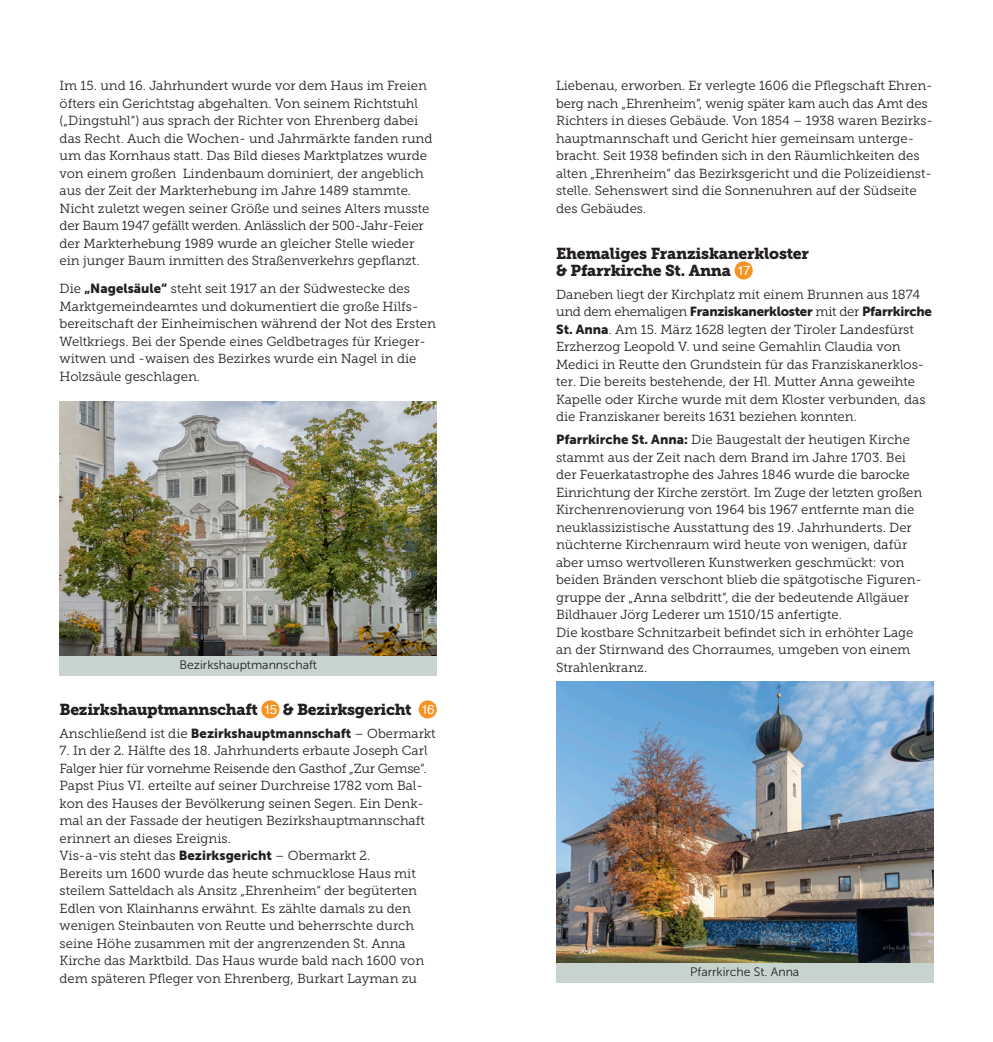
<style>
.page{position:relative;width:993px;height:1042px;background:#fff}
.page>*{position:absolute;margin:0;border:0;box-sizing:border-box;transform-origin:0 0}
.t1{font:15.75px/17.5px "Museo Slab 900";letter-spacing:-.02em;color:#231f20}
.t2{font:13.12px/17.5px "Museo Slab 300";color:#231f20}
.t3{font:13.12px "Museo Sans 900";letter-spacing:-.02em;color:#231f20}
.t4{font:12.25px "Museo Sans 300";color:#231f20}
.s1{font-family:"Museo Sans 900"}
.s2{font-family:"Helvetica";font-size:13.12px;color:#fff}
.s3{font-family:"Museo Slab 300"}
</style>
<div class="page">
<div style="left:261px;top:700px;width:18px;height:18px;background:#f69323;border-radius:50%"></div>
<div style="left:418px;top:700px;width:18px;height:18px;background:#f69323;border-radius:50%"></div>
<div style="left:734px;top:261px;width:18px;height:18px;background:#f69323;border-radius:50%"></div>
<img style="left:556px;top:682px;width:377px;height:280px">
<div style="left:556px;top:962px;width:377px;height:20px;background:#c7d3cd"></div>
<img style="left:60px;top:401px;width:377px;height:255px">
<div style="left:60px;top:656px;width:377px;height:20px;background:#c7d3cd"></div>
<p class="t2" style="left:60px;top:77px;width:374px">Im 15. und 16. Jahrhundert wurde vor dem Haus im Freien öfters ein Gerichtstag abgehalten. Von seinem Richtstuhl („Dingstuhl“) aus sprach der Richter von Ehrenberg dabei das Recht. Auch die Wochen- und Jahrmärkte fanden rund um das Kornhaus statt. Das Bild dieses Marktplatzes wurde von einem großen Lindenbaum dominiert, der angeblich aus der Zeit der Markterhebung im Jahre 1489 stammte.<br>Nicht zuletzt wegen seiner Größe und seines Alters musste der Baum 1947 gefällt werden. Anlässlich der 500-Jahr-Feier der Markterhebung 1989 wurde an gleicher Stelle wieder ein junger Baum inmitten des Straßenverkehrs gepflanzt.</p>
<p class="t2" style="left:60px;top:280px;width:378px">Die <span class="s1">„Nagelsäule“</span> steht seit 1917 an der Südwestecke des Marktgemeindeamtes und dokumentiert die große Hilfs&shy;bereitschaft der Einheimischen während der Not des Ersten Weltkriegs. Bei der Spende eines Geldbetrages für Krieger&shy;witwen und -waisen des Bezirkes wurde ein Nagel in die Holzsäule geschlagen.</p>
<p class="t2" style="left:556px;top:77px;width:378px">Liebenau, erworben. Er verlegte 1606 die Pflegschaft Ehren&shy;berg nach „Ehrenheim“, wenig später kam auch das Amt des Richters in dieses Gebäude. Von 1854 – 1938 waren Bezirks&shy;hauptmannschaft und Gericht hier gemeinsam unterge&shy;bracht. Seit 1938 befinden sich in den Räumlichkeiten des alten „Ehrenheim“ das Bezirksgericht und die Polizeidienst&shy;stelle. Sehenswert sind die Sonnenuhren auf der Südseite des Gebäudes.</p>
<p class="t1" style="left:556px;top:244px;width:254px">Ehemaliges Franziskanerkloster &amp; Pfarrkirche St. Anna <span class="s2">17</span></p>
<p class="t2" style="left:556px;top:286px;width:365px">Daneben liegt der Kirchplatz mit einem Brunnen aus 1874</p>
<p class="t3" style="left:556px;top:304px;width:377px"><span class="s3">und dem ehemaligen</span> Franziskanerkloster <span class="s3">mit der</span> Pfarrkirche</p>
<p class="t2" style="left:556px;top:321px;width:371px"><span class="s1">St. Anna</span>. Am 15. März 1628 legten der Tiroler Landesfürst Erzherzog Leopold V. und seine Gemahlin Claudia von Medici in Reutte den Grundstein für das Franziskanerklos&shy;ter. Die bereits bestehende, der Hl. Mutter Anna geweihte Kapelle oder Kirche wurde mit dem Kloster verbunden, das die Franziskaner bereits 1631 beziehen konnten.</p>
<p class="t2" style="left:556px;top:431px;width:368px"><span class="s1">Pfarrkirche St. Anna:</span> Die Baugestalt der heutigen Kirche stammt aus der Zeit nach dem Brand im Jahre 1703. Bei der Feuerkatastrophe des Jahres 1846 wurde die barocke Einrichtung der Kirche zerstört. Im Zuge der letzten großen Kirchenrenovierung von 1964 bis 1967 entfernte man die neuklassizistische Ausstattung des 19. Jahrhunderts. Der nüchterne Kirchenraum wird heute von wenigen, dafür aber umso wertvolleren Kunstwerken geschmückt: von beiden Bränden verschont blieb die spätgotische Figuren&shy;gruppe der „Anna selbdritt“, die der bedeutende Allgäuer Bildhauer Jörg Lederer um 1510/15 anfertigte.<br>Die kostbare Schnitzarbeit befindet sich in erhöhter Lage an der Stirnwand des Chorraumes, umgeben von einem</p>
<p class="t4" style="left:179px;top:658px;width:139px">Bezirkshauptmannschaft</p>
<p class="t2" style="left:556px;top:658px;width:93px">Strahlenkranz.</p>
<p class="t1" style="left:60px;top:701px;width:376px">Bezirkshauptmannschaft <span class="s2">15</span> &amp; Bezirksgericht <span class="s2">16</span></p>
<p class="t2" style="left:60px;top:724px;width:377px">Anschließend ist die <span class="s1">Bezirkshauptmannschaft</span> – Obermarkt</p>
<p class="t2" style="left:60px;top:742px;width:369px">7. In der 2. Hälfte des 18. Jahrhunderts erbaute Joseph Carl Falger hier für vornehme Reisende den Gasthof „Zur Gemse“.<br>Papst Pius VI. erteilte auf seiner Durchreise 1782 vom Bal&shy;kon des Hauses der Bevölkerung seinen Segen. Ein Denk&shy;mal an der Fassade der heutigen Bezirkshauptmannschaft erinnert an dieses Ereignis.<br>Vis-a-vis steht das <span class="s1">Bezirksgericht</span> – Obermarkt 2.<br>Bereits um 1600 wurde das heute schmucklose Haus mit steilem Satteldach als Ansitz „Ehrenheim“ der begüterten Edlen von Klainhanns erwähnt. Es zählte damals zu den wenigen Steinbauten von Reutte und beherrschte durch seine Höhe zusammen mit der angrenzenden St. Anna Kirche das Marktbild. Das Haus wurde bald nach 1600 von dem späteren Pfleger von Ehrenberg, Burkart Layman zu</p>
<p class="t4" style="left:690px;top:965px;width:111px">Pfarrkirche St. Anna</p>
</div>
